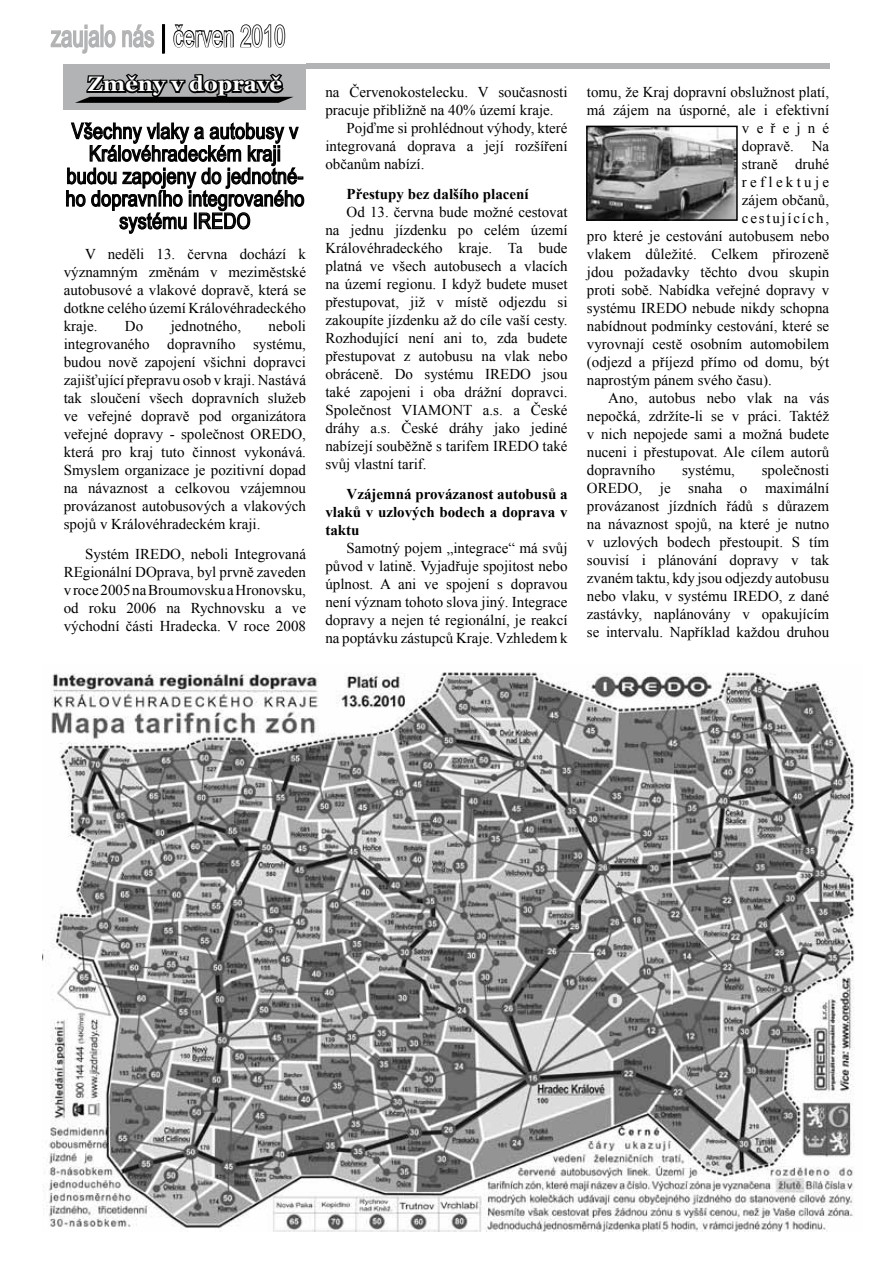
<style>
.page{position:relative;width:893px;height:1263px;background:#fff}
.page>*{position:absolute;margin:0;border:0;box-sizing:border-box;transform-origin:0 0}
.t1{font:29.7px "Arial Narrow";letter-spacing:.01em;color:#b1b3b4;scale:.82 1}
.t2{font:21.6px/22.5px "Arial";letter-spacing:.01em;color:#000;text-align:center;scale:.83 1}
.t3{font:700 21px "Georgia";color:#fff;scale:1.05 1}
.t4{font:15px/18px "Times New Roman";color:#000;text-align:justify}
.t5{font:700 15px/18px "Times New Roman";color:#000;text-align:justify}
.t6{font:15px "Times New Roman";letter-spacing:.115em;color:#000}
.t7{font:15px "Times New Roman";letter-spacing:.22em;color:#000}
.t8{font:15px "Times New Roman";letter-spacing:.48em;color:#000}
.s1{color:#000}
.s2{color:#fff}
</style>
<div class="page">
<svg style="left:66px;top:122px;width:239px;height:112px"></svg>
<img style="left:43px;top:672px;width:812px;height:559px">
<div style="left:64px;top:64px;width:242px;height:45px;background:#b1b3b4"></div>
<svg style="left:75px;top:73px;width:219px;height:30px"></svg>
<svg style="left:50px;top:24px;width:105px;height:30px"></svg>
<div style="left:162px;top:24px;width:3px;height:30px;border:2px solid #000"></div>
<svg style="left:173px;top:24px;width:113px;height:24px"></svg>
<img style="left:589px;top:129px;width:146px;height:89px">
<div style="left:586px;top:126px;width:152px;height:95px;border:2px solid #000"></div>
<div style="left:306px;top:64px;width:523px;height:5px;background:#b1b3b4"></div>
<h1 class="t1" style="left:51px;top:14px;width:287px">zaujalo nás <span class="s1">|</span> <span class="s2">červen 2010</span></h1>
<h3 class="t3" style="left:88px;top:72px;width:187px">Změny v dopravě</h3>
<h2 class="t2" style="left:65px;top:120px;width:289px">Všechny vlaky a autobusy v<br>Královéhradeckém kraji budou zapojeny do jednotné&shy;ho dopravního integrovaného systému IREDO</h2>
<p class="t4" style="left:64px;top:244px;width:244px;text-indent:21px">V neděli 13. června dochází k významným změnám v meziměstské autobusové a vlakové dopravě, která se dotkne celého území Královéhradeckého kraje.</p>
<p class="t4" style="left:125px;top:316px;width:20px">Do</p>
<p class="t4" style="left:171px;top:316px;width:72px">jednotného,</p>
<p class="t4" style="left:64px;top:316px;width:244px;text-indent:205px">neboli integrovaného dopravního systému, budou nově zapojení všichni dopravci zajišťující přepravu osob v kraji. Nastává tak sloučení všech dopravních služeb ve veřejné dopravě pod organizátora veřejné dopravy - společnost OREDO, která pro kraj tuto činnost vykonává.<br>Smyslem organizace je pozitivní dopad na návaznost a celkovou vzájemnou provázanost autobusových a vlakových spojů v Královéhradeckém kraji.</p>
<p class="t4" style="left:64px;top:544px;width:244px;text-indent:21px">Systém IREDO, neboli Integrovaná REgionální DOprava, byl prvně zaveden v roce 2005 na Broumovsku a Hronovsku, od roku 2006 na Rychnovsku a ve východní části Hradecka. V roce 2008</p>
<p class="t4" style="left:325px;top:83px;width:244px">na Červenokostelecku. V současnosti</p>
<p class="t4" style="left:325px;top:101px;width:230px">pracuje přibližně na 40% území kraje.</p>
<p class="t4" style="left:347px;top:119px;width:223px">Pojďme si prohlédnout výhody, které</p>
<p class="t4" style="left:325px;top:137px;width:244px">integrovaná doprava a její rozšíření</p>
<p class="t4" style="left:325px;top:155px;width:101px">občanům nabízí.</p>
<p class="t5" style="left:347px;top:185px;width:184px">Přestupy bez dalšího placení</p>
<p class="t4" style="left:325px;top:203px;width:244px;text-indent:21px">Od 13. června bude možné cestovat na jednu jízdenku po celém území Královéhradeckého kraje. Ta bude platná ve všech autobusech a vlacích na území regionu. I když budete muset přestupovat, již v místě odjezdu si zakoupíte jízdenku až do cíle vaší cesty.<br>Rozhodující není ani to, zda budete přestupovat z autobusu na vlak nebo obráceně. Do systému IREDO jsou také zapojeni i oba drážní dopravci.<br>Společnost VIAMONT a.s. a České dráhy a.s. České dráhy jako jediné nabízejí souběžně s tarifem IREDO také svůj vlastní tarif.</p>
<p class="t5" style="left:325px;top:485px;width:244px;text-indent:21px">Vzájemná provázanost autobusů a vlaků v uzlových bodech a doprava v taktu</p>
<p class="t4" style="left:325px;top:539px;width:244px;text-indent:21px">Samotný pojem „integrace“ má svůj původ v latině. Vyjadřuje spojitost nebo úplnost. A ani ve spojení s dopravou není význam tohoto slova jiný. Integrace dopravy a nejen té regionální, je reakcí na poptávku zástupců Kraje. Vzhledem k</p>
<p class="t4" style="left:587px;top:83px;width:244px">tomu, že Kraj dopravní obslužnost platí,</p>
<p class="t4" style="left:587px;top:101px;width:244px">má zájem na úsporné, ale i efektivní</p>
<p class="t8" style="left:742px;top:118px;width:89px">veřejné</p>
<p class="t4" style="left:742px;top:137px;width:89px">dopravě. Na</p>
<p class="t4" style="left:742px;top:155px;width:89px">straně druhé</p>
<p class="t7" style="left:742px;top:172px;width:89px">reflektuje</p>
<p class="t4" style="left:742px;top:191px;width:89px">zájem občanů,</p>
<p class="t6" style="left:742px;top:208px;width:89px">cestujících,</p>
<p class="t4" style="left:587px;top:227px;width:244px">pro které je cestování autobusem nebo</p>
<p class="t4" style="left:587px;top:245px;width:244px">vlakem důležité. Celkem přirozeně</p>
<p class="t4" style="left:587px;top:263px;width:244px">jdou požadavky těchto dvou skupin</p>
<p class="t4" style="left:587px;top:281px;width:244px">proti sobě. Nabídka veřejné dopravy v</p>
<p class="t4" style="left:587px;top:299px;width:244px">systému IREDO nebude nikdy schopna</p>
<p class="t4" style="left:587px;top:317px;width:244px">nabídnout podmínky cestování, které se</p>
<p class="t4" style="left:587px;top:335px;width:244px">vyrovnají cestě osobním automobilem</p>
<p class="t4" style="left:587px;top:353px;width:244px">(odjezd a příjezd přímo od domu, být</p>
<p class="t4" style="left:587px;top:371px;width:186px">naprostým pánem svého času).</p>
<p class="t4" style="left:608px;top:389px;width:222px">Ano, autobus nebo vlak na vás</p>
<p class="t4" style="left:587px;top:407px;width:244px">nepočká, zdržíte-li se v práci. Taktéž</p>
<p class="t4" style="left:587px;top:425px;width:244px">v nich nepojede sami a možná budete</p>
<p class="t4" style="left:587px;top:443px;width:244px">nuceni i přestupovat. Ale cílem autorů</p>
<p class="t4" style="left:587px;top:461px;width:70px">dopravního</p>
<p class="t4" style="left:682px;top:461px;width:54px">systému,</p>
<p class="t4" style="left:587px;top:461px;width:244px;text-indent:175px">společnosti OREDO, je snaha o maximální provázanost jízdních řádů s důrazem na návaznost spojů, na které je nutno v uzlových bodech přestoupit. S tím souvisí i plánování dopravy v tak zvaném taktu, kdy jsou odjezdy autobusu nebo vlaku, v systému IREDO, z dané zastávky, naplánovány v opakujícím se intervalu. Například každou druhou</p>
</div>
